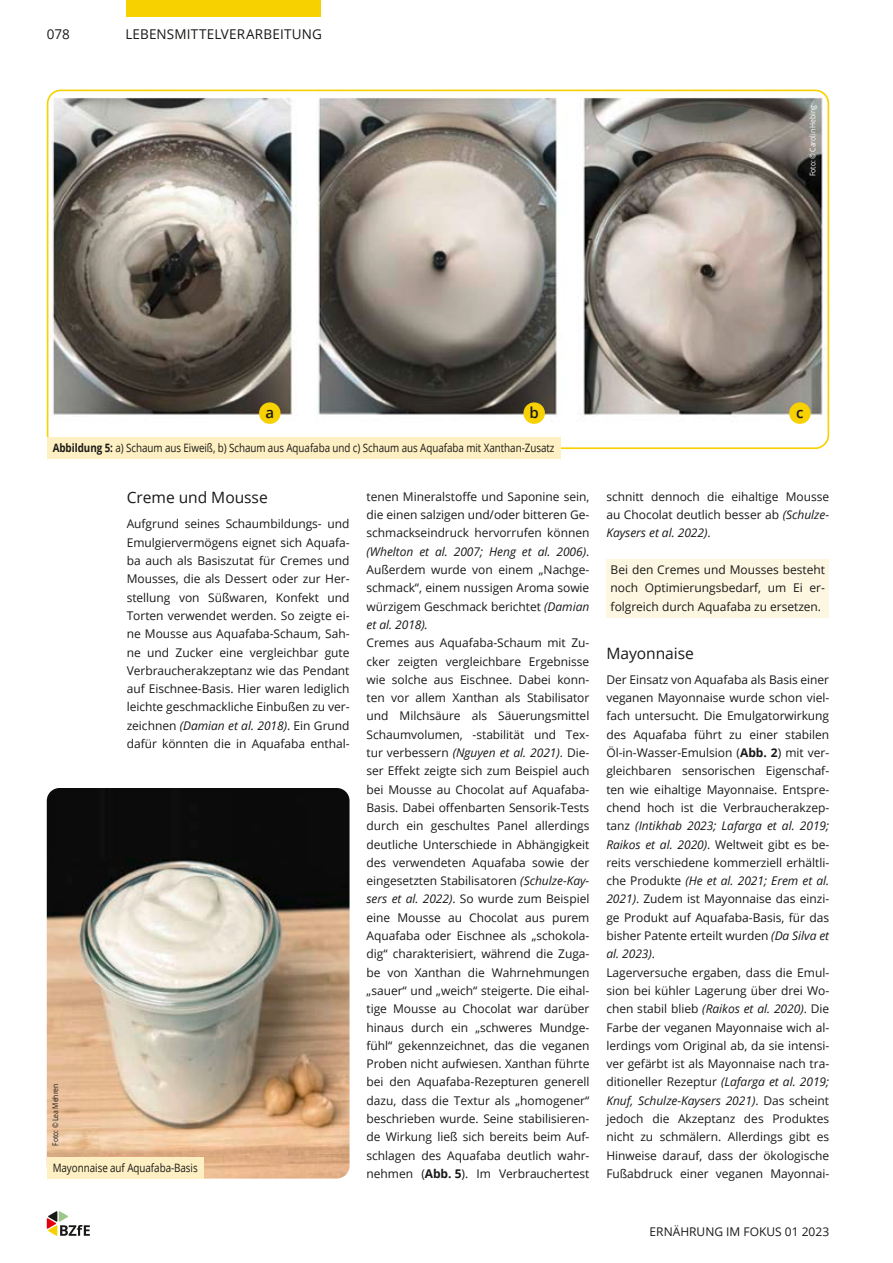
<style>
.page{position:relative;width:893px;height:1263px;background:#fff}
.page>*{position:absolute;margin:0;border:0;box-sizing:border-box;transform-origin:0 0}
.t1{font:15.6px "Open Sans";letter-spacing:-.005em;color:#1a1918}
.t2{font:600 15px "Open Sans";color:#1a1918}
.t3{font:13.5px "Open Sans";letter-spacing:.01em;color:#1a1918}
.t4{font:12px/18.3px "Open Sans";letter-spacing:-.005em;color:#1a1918;text-align:justify}
.t5{font:11.55px "Open Sans";letter-spacing:-.005em;color:#1a1918;scale:.85 1}
.t6{font:7.8px "Open Sans";letter-spacing:-.005em;color:#fff;scale:.87 1}
.t7{font:7.8px "Open Sans";letter-spacing:-.005em;color:#1a1918;scale:.87 1}
.s1{font-weight:700}
.s2{font-style:italic}
</style>
<div class="page">
<div style="left:127px;top:0;width:194px;height:17px;background:#f7d100"></div>
<svg style="left:47px;top:1211px;width:43px;height:25px"></svg>
<div style="left:606px;top:560px;width:223px;height:58px;background:#fdf7e2"></div>
<img style="left:47px;top:90px;width:781px;height:334px">
<div style="left:47px;top:437px;width:513px;height:22px;background:#fef0c2"></div>
<div style="left:259px;top:402px;width:22px;height:22px;background:#f7d100;border-radius:50%"></div>
<div style="left:523px;top:402px;width:22px;height:22px;background:#f7d100;border-radius:50%"></div>
<div style="left:789px;top:402px;width:22px;height:22px;background:#f7d100;border-radius:50%"></div>
<img style="left:47px;top:788px;width:303px;height:390px">
<div style="left:47px;top:1157px;width:157px;height:21px;background:#fef0c2"></div>
<p class="t3" style="left:47px;top:25px;width:25px">078</p>
<p class="t3" style="left:125px;top:25px;width:198px">LEBENSMITTELVERARBEITUNG</p>
<p class="t6" style="left:807px;top:176px;width:83px;rotate:-90deg">Foto: © Carolin Hebing</p>
<p class="t2" style="left:265px;top:403px;width:10px">a</p>
<p class="t2" style="left:529px;top:403px;width:11px">b</p>
<p class="t2" style="left:796px;top:403px;width:9px">c</p>
<p class="t5" style="left:53px;top:440px;width:592px"><span class="s1">Abbildung 5:</span> a) Schaum aus Eiweiß, b) Schaum aus Aquafaba und c) Schaum aus Aquafaba mit Xanthan-Zusatz</p>
<h1 class="t1" style="left:127px;top:487px;width:143px">Creme und Mousse</h1>
<p class="t4" style="left:127px;top:515px;width:224px">Aufgrund seines Schaumbildungs- und Emulgiervermögens eignet sich Aquafa&shy;ba auch als Basiszutat für Cremes und Mousses, die als Dessert oder zur Her&shy;stellung von Süßwaren, Konfekt und Torten verwendet werden. So zeigte ei&shy;ne Mousse aus Aquafaba-Schaum, Sah&shy;ne und Zucker eine vergleichbar gute Verbraucherakzeptanz wie das Pendant auf Eischnee-Basis. Hier waren lediglich leichte geschmackliche Einbußen zu ver&shy;zeichnen <span class="s2">(Damian et al. 2018)</span>. Ein Grund dafür könnten die in Aquafaba enthal-</p>
<p class="t7" style="left:50px;top:1146px;width:73px;rotate:-90deg">Foto: © Lea Mehren</p>
<p class="t5" style="left:53px;top:1160px;width:172px">Mayonnaise auf Aquafaba-Basis</p>
<p class="t4" style="left:367px;top:487px;width:224px">tenen Mineralstoffe und Saponine sein, die einen salzigen und/oder bitteren Ge&shy;schmackseindruck hervorrufen können <span class="s2">(Whelton et al. 2007; Heng et al. 2006)</span>.<br>Außerdem wurde von einem „Nachge&shy;schmack“, einem nussigen Aroma sowie würzigem Geschmack berichtet <span class="s2">(Damian et al. 2018).</span></p>
<p class="t4" style="left:367px;top:633px;width:224px">Cremes aus Aquafaba-Schaum mit Zu&shy;cker zeigten vergleichbare Ergebnisse wie solche aus Eischnee. Dabei konn&shy;ten vor allem Xanthan als Stabilisator und Milchsäure als Säuerungsmittel Schaumvolumen, -stabilität und Tex&shy;tur verbessern <span class="s2">(Nguyen et al. 2021)</span>. Die&shy;ser Effekt zeigte sich zum Beispiel auch bei Mousse au Chocolat auf Aquafaba-Basis. Dabei offenbarten Sensorik-Tests durch ein geschultes Panel allerdings deutliche Unterschiede in Abhängigkeit des verwendeten Aquafaba sowie der eingesetzten Stabilisatoren <span class="s2">(Schulze-Kay&shy;sers et al. 2022)</span>. So wurde zum Beispiel eine Mousse au Chocolat aus purem Aquafaba oder Eischnee als „schokola&shy;dig“ charakterisiert, während die Zuga&shy;be von Xanthan die Wahrnehmungen „sauer“ und „weich“ steigerte. Die eihal&shy;tige Mousse au Chocolat war darüber hinaus durch ein „schweres Mundge&shy;fühl“ gekennzeichnet, das die veganen Proben nicht aufwiesen. Xanthan führte bei den Aquafaba-Rezepturen generell dazu, dass die Textur als „homogener“ beschrieben wurde. Seine stabilisieren&shy;de Wirkung ließ sich bereits beim Auf&shy;schlagen des Aquafaba deutlich wahr&shy;nehmen (<span class="s1">Abb. 5</span>). Im Verbrauchertest</p>
<p class="t4" style="left:606px;top:487px;width:224px">schnitt dennoch die eihaltige Mousse au Chocolat deutlich besser ab <span class="s2">(Schulze-Kaysers et al. 2022)</span>.</p>
<p class="t4" style="left:611px;top:560px;width:216px">Bei den Cremes und Mousses besteht noch Optimierungsbedarf, um Ei er&shy;folgreich durch Aquafaba zu ersetzen.</p>
<h1 class="t1" style="left:606px;top:642px;width:89px">Mayonnaise</h1>
<p class="t4" style="left:606px;top:670px;width:224px;text-align:left">Der Einsatz von Aquafaba als Basis einer veganen Mayonnaise wurde schon viel&shy;fach untersucht. Die Emulgatorwirkung des Aquafaba führt zu einer stabilen Öl-in-Wasser-Emulsion (<span class="s1">Abb. 2</span>) mit ver&shy;gleichbaren sensorischen Eigenschaf&shy;ten wie eihaltige Mayonnaise. Entspre&shy;chend hoch ist die Verbraucherakzep&shy;tanz <span class="s2">(Intikhab 2023; Lafarga et al. 2019; Raikos et al. 2020)</span>. Weltweit gibt es be&shy;reits verschiedene kommerziell erhältli&shy;che Produkte <span class="s2">(He et al. 2021; Erem et al.<br>2021)</span>. Zudem ist Mayonnaise das einzi&shy;ge Produkt auf Aquafaba-Basis, für das bisher Patente erteilt wurden <span class="s2">(Da Silva et al. 2023)</span>.<br>Lagerversuche ergaben, dass die Emul&shy;sion bei kühler Lagerung über drei Wo&shy;chen stabil blieb <span class="s2">(Raikos et al. 2020)</span>. Die Farbe der veganen Mayonnaise wich al&shy;lerdings vom Original ab, da sie intensi&shy;ver gefärbt ist als Mayonnaise nach tra&shy;ditioneller Rezeptur <span class="s2">(Lafarga et al. 2019; Knuf, Schulze-Kaysers 2021)</span>. Das scheint jedoch die Akzeptanz des Produktes nicht zu schmälern. Allerdings gibt es Hinweise darauf, dass der ökologische Fußabdruck einer veganen Mayonnai-</p>
<p class="t4" style="left:650px;top:1222px;width:181px">ERNÄHRUNG IM FOKUS 01 2023</p>
</div>
